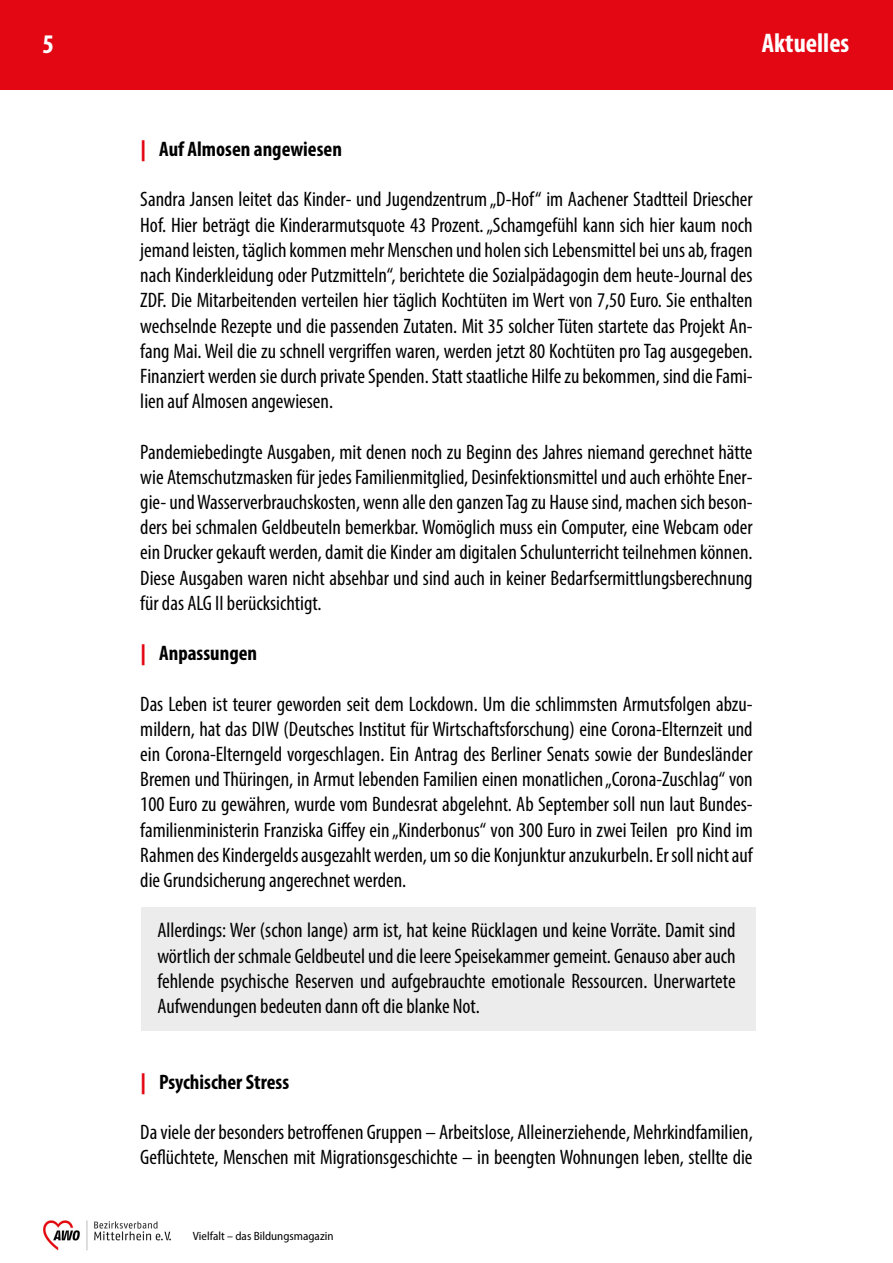
<style>
.page{position:relative;width:893px;height:1263px;background:#fff}
.page>*{position:absolute;margin:0;border:0;box-sizing:border-box;transform-origin:0 0}
.t1{font:700 condensed 27px "Myriad Pro";color:#fff}
.t2{font:condensed 21px/25.2px "Myriad Pro";color:#000;text-align:justify}
.t3{font:700 condensed 21px "Myriad Pro";color:#000}
.t4{font:semi-condensed 12px "Myriad Pro";color:#000}
.s1{font-weight:900;font-stretch:normal;color:#e30613}
</style>
<div class="page">
<div style="left:0;top:0;width:893px;height:89px;background:#e30613"></div>
<img style="left:42px;top:1220px;width:129px;height:31px">
<div style="left:141px;top:907px;width:615px;height:123px;background:#ececec"></div>
<p class="t1" style="left:43px;top:27px;width:13px">5</p>
<p class="t1" style="left:762px;top:26px;width:89px">Aktuelles</p>
<p class="t3" style="left:140px;top:136px;width:203px"><span class="s1">|</span> Auf Almosen angewiesen</p>
<p class="t2" style="left:140px;top:187px;width:614px">Sandra Jansen leitet das Kinder- und Jugendzentrum „D-Hof“ im Aachener Stadtteil Driescher Hof. Hier beträgt die Kinderarmutsquote 43 Prozent. „Schamgefühl kann sich hier kaum noch jemand leisten, täglich kommen mehr Menschen und holen sich Lebensmittel bei uns ab, fragen nach Kinderkleidung oder Putzmitteln“, berichtete die Sozialpädagogin dem heute-Journal des ZDF. Die Mitarbeitenden verteilen hier täglich Kochtüten im Wert von 7,50 Euro. Sie enthalten wechselnde Rezepte und die passenden Zutaten. Mit 35 solcher Tüten startete das Projekt An&shy;fang Mai. Weil die zu schnell vergriffen waren, werden jetzt 80 Kochtüten pro Tag ausgegeben.<br>Finanziert werden sie durch private Spenden. Statt staatliche Hilfe zu bekommen, sind die Fami&shy;lien auf Almosen angewiesen.</p>
<p class="t2" style="left:140px;top:439px;width:614px">Pandemiebedingte Ausgaben, mit denen noch zu Beginn des Jahres niemand gerechnet hätte wie Atemschutzmasken für jedes Familienmitglied, Desinfektionsmittel und auch erhöhte Ener&shy;gie- und Wasserverbrauchskosten, wenn alle den ganzen Tag zu Hause sind, machen sich beson&shy;ders bei schmalen Geldbeuteln bemerkbar. Womöglich muss ein Computer, eine Webcam oder ein Drucker gekauft werden, damit die Kinder am digitalen Schulunterricht teilnehmen können.<br>Diese Ausgaben waren nicht absehbar und sind auch in keiner Bedarfsermittlungsberechnung für das ALG II berücksichtigt.</p>
<p class="t3" style="left:140px;top:640px;width:118px"><span class="s1">|</span> Anpassungen</p>
<p class="t2" style="left:140px;top:691px;width:614px">Das Leben ist teurer geworden seit dem Lockdown. Um die schlimmsten Armutsfolgen abzu&shy;mildern, hat das DIW (Deutsches Institut für Wirtschaftsforschung) eine Corona-Elternzeit und ein Corona-Elterngeld vorgeschlagen. Ein Antrag des Berliner Senats sowie der Bundesländer Bremen und Thüringen, in Armut lebenden Familien einen monatlichen „Corona-Zuschlag“ von 100 Euro zu gewähren, wurde vom Bundesrat abgelehnt. Ab September soll nun laut Bundes&shy;familienministerin Franziska Giffey ein „Kinderbonus“ von 300 Euro in zwei Teilen pro Kind im Rahmen des Kindergelds ausgezahlt werden, um so die Konjunktur anzukurbeln. Er soll nicht auf die Grundsicherung angerechnet werden.</p>
<p class="t2" style="left:157px;top:917px;width:580px">Allerdings: Wer (schon lange) arm ist, hat keine Rücklagen und keine Vorräte. Damit sind wörtlich der schmale Geldbeutel und die leere Speisekammer gemeint. Genauso aber auch fehlende psychische Reserven und aufgebrauchte emotionale Ressourcen. Unerwartete Aufwendungen bedeuten dann oft die blanke Not.</p>
<p class="t3" style="left:140px;top:1068px;width:150px"><span class="s1">|</span> Psychischer Stress</p>
<p class="t2" style="left:140px;top:1119px;width:614px">Da viele der besonders betroffenen Gruppen – Arbeitslose, Alleinerziehende, Mehrkindfamilien,<br>Geflüchtete, Menschen mit Migrationsgeschichte – in beengten Wohnungen leben, stellte die</p>
<p class="t4" style="left:193px;top:1228px;width:142px">Vielfalt – das Bildungsmagazin</p>
</div>
